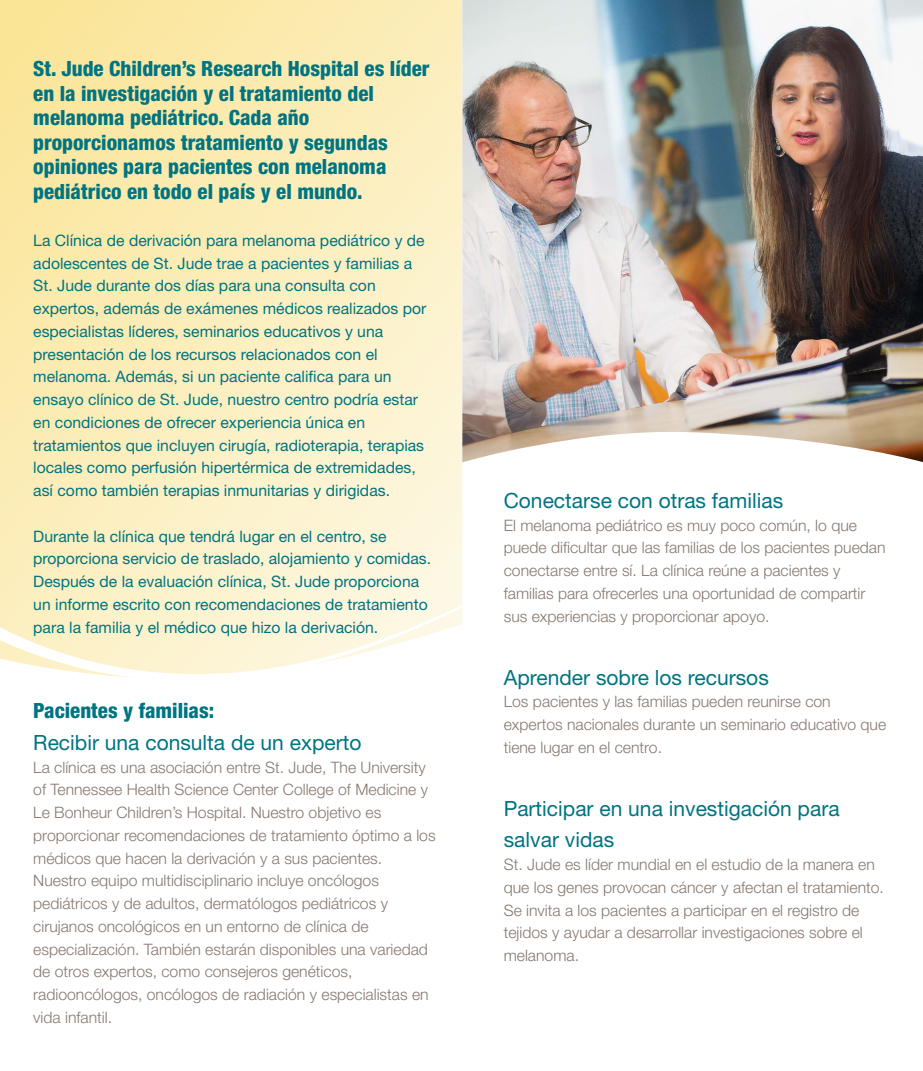
<style>
.page{position:relative;width:923px;height:1071px;background:#fff}
.page>*{position:absolute;margin:0;border:0;box-sizing:border-box;transform-origin:0 0}
.t1{font:800 condensed 21px/24.5px "Helvetica Neue LT Std";color:#007481}
.t2{font:21px/31.5px "Helvetica Neue LT Std";color:#007481}
.t3{font:300 15.75px/22.8px "Helvetica Neue LT Std";color:#86786f}
.t4{font:15.75px/22.8px "Helvetica Neue LT Std";color:#007481}
</style>
<div class="page">
<svg style="left:0;top:0;width:462px;height:624px;background:#fbecb7"></svg>
<svg style="left:0;top:573px;width:461px;height:105px"></svg>
<img style="left:462px;top:0;width:460px;height:462px">
<p class="t1" style="left:33px;top:56px;width:397px">St. Jude Children’s Research Hospital es líder en la investigación y el tratamiento del melanoma pediátrico. Cada año proporcionamos tratamiento y segundas opiniones para pacientes con melanoma pediátrico en todo el país y el mundo.</p>
<p class="t4" style="left:33px;top:229px;width:394px">La Clínica de derivación para melanoma pediátrico y de adolescentes de St. Jude trae a pacientes y familias a St. Jude durante dos días para una consulta con expertos, además de exámenes médicos realizados por especialistas líderes, seminarios educativos y una presentación de los recursos relacionados con el melanoma. Además, si un paciente califica para un ensayo clínico de St. Jude, nuestro centro podría estar en condiciones de ofrecer experiencia única en tratamientos que incluyen cirugía, radioterapia, terapias locales como perfusión hipertérmica de extremidades, así como también terapias inmunitarias y dirigidas.</p>
<p class="t4" style="left:33px;top:524px;width:399px">Durante la clínica que tendrá lugar en el centro, se proporciona servicio de traslado, alojamiento y comidas.<br>Después de la evaluación clínica, St. Jude proporciona un informe escrito con recomendaciones de tratamiento para la familia y el médico que hizo la derivación.</p>
<p class="t1" style="left:33px;top:698px;width:182px">Pacientes y familias:</p>
<p class="t2" style="left:33px;top:726px;width:329px">Recibir una consulta de un experto</p>
<p class="t3" style="left:33px;top:755px;width:404px">La clínica es una asociación entre St. Jude, The University of Tennessee Health Science Center College of Medicine y Le Bonheur Children’s Hospital. Nuestro objetivo es proporcionar recomendaciones de tratamiento óptimo a los médicos que hacen la derivación y a sus pacientes.<br>Nuestro equipo multidisciplinario incluye oncólogos pediátricos y de adultos, dermatólogos pediátricos y cirujanos oncológicos en un entorno de clínica de especialización. También estarán disponibles una variedad de otros expertos, como consejeros genéticos, radiooncólogos, oncólogos de radiación y especialistas en vida infantil.</p>
<p class="t2" style="left:503px;top:484px;width:281px">Conectarse con otras familias</p>
<p class="t3" style="left:503px;top:513px;width:383px">El melanoma pediátrico es muy poco común, lo que puede dificultar que las familias de los pacientes puedan conectarse entre sí. La clínica reúne a pacientes y familias para ofrecerles una oportunidad de compartir sus experiencias y proporcionar apoyo.</p>
<p class="t2" style="left:503px;top:661px;width:266px">Aprender sobre los recursos</p>
<p class="t3" style="left:503px;top:690px;width:384px">Los pacientes y las familias pueden reunirse con expertos nacionales durante un seminario educativo que tiene lugar en el centro.</p>
<p class="t2" style="left:503px;top:792px;width:337px">Participar en una investigación para salvar vidas</p>
<p class="t3" style="left:503px;top:853px;width:381px">St. Jude es líder mundial en el estudio de la manera en que los genes provocan cáncer y afectan el tratamiento.<br>Se invita a los pacientes a participar en el registro de tejidos y ayudar a desarrollar investigaciones sobre el melanoma.</p>
</div>
